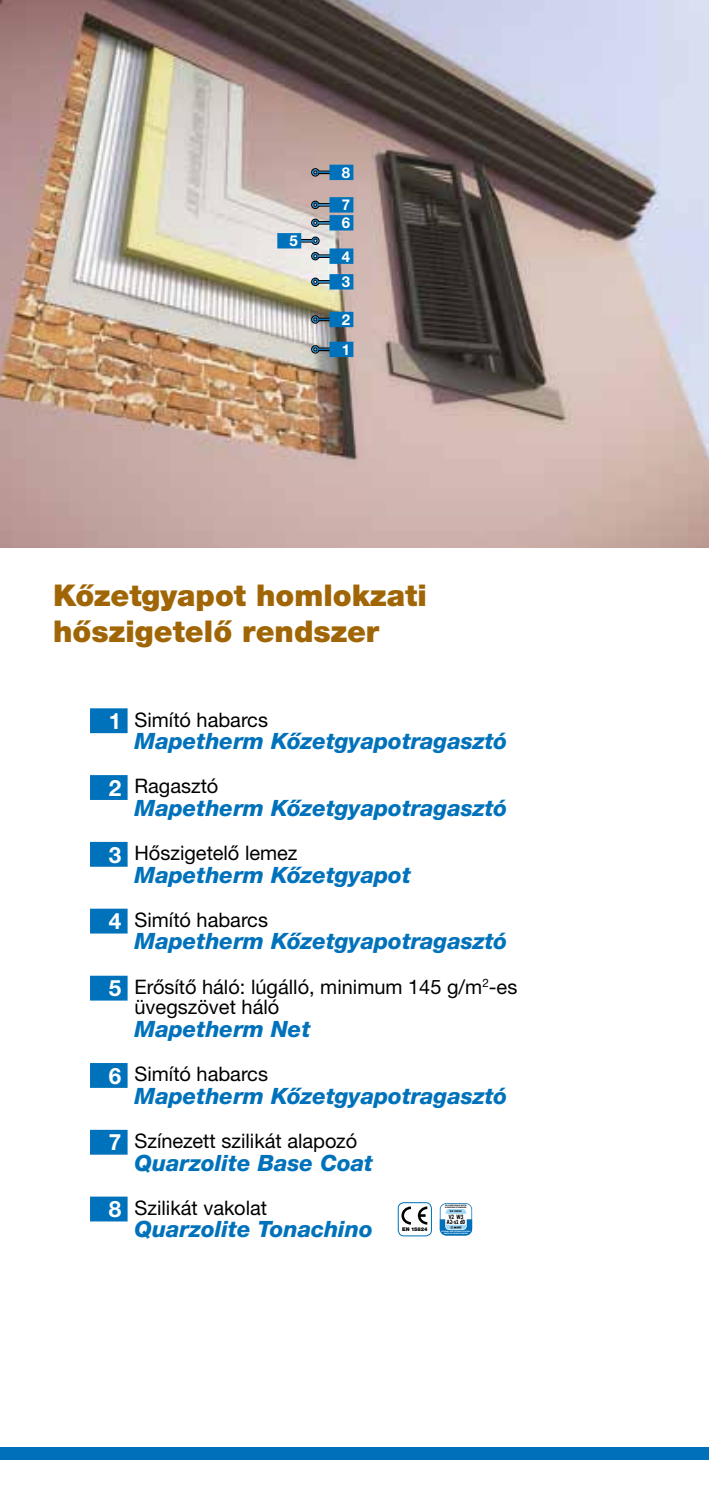
<style>
.page{position:relative;width:709px;height:1489px;background:#fff}
.page>*{position:absolute;margin:0;border:0;box-sizing:border-box;transform-origin:0 0}
.t1{font:900 30px/36px "Helvetica Neue LTW1 G";color:#a06606}
.t2{font:italic 800 22.5px "Helvetica Neue LTW1 G";color:#0072bb}
.t3{font:20px/20.5px "Helvetica Neue LTW1 G";color:#000}
.t4{font:700 15px "Helvetica Neue LTW1 G";color:#fff}
.t5{font:700 5.75px/5.5px "Tahoma";color:#000;text-align:center;scale:.7 1}
.t6{font:900 5px "Helvetica Neue LTW1 G";letter-spacing:-.025em;color:#000}
.s1{font-weight:700;font-size:22.5px;color:#fff}
</style>
<div class="page">
<div style="left:0;top:1446px;width:709px;height:13px;background:#0070ba"></div>
<div style="left:90px;top:708px;width:38px;height:25px;background:#0072bb"></div>
<div style="left:90px;top:775px;width:38px;height:25px;background:#0072bb"></div>
<div style="left:90px;top:841px;width:38px;height:25px;background:#0072bb"></div>
<div style="left:90px;top:908px;width:38px;height:25px;background:#0072bb"></div>
<div style="left:90px;top:975px;width:38px;height:25px;background:#0072bb"></div>
<div style="left:90px;top:1062px;width:38px;height:25px;background:#0072bb"></div>
<div style="left:90px;top:1129px;width:38px;height:25px;background:#0072bb"></div>
<div style="left:90px;top:1196px;width:38px;height:25px;background:#0072bb"></div>
<img style="left:0;top:0;width:709px;height:547px">
<svg style="left:310px;top:342px;width:43px;height:15px"></svg>
<svg style="left:310px;top:312px;width:43px;height:15px"></svg>
<svg style="left:310px;top:274px;width:43px;height:15px"></svg>
<svg style="left:310px;top:165px;width:43px;height:15px"></svg>
<svg style="left:277px;top:197px;width:76px;height:67px"></svg>
<div style="left:398px;top:1202px;width:34px;height:34px;border:1px solid #0072bb;border-radius:6px"></div>
<svg style="left:401px;top:1206px;width:10px;height:18px"></svg>
<svg style="left:418px;top:1206px;width:9px;height:18px"></svg>
<svg style="left:440px;top:1202px;width:32px;height:33px"></svg>
<div style="left:440px;top:1203px;width:31px;height:31px;background:#fff;border-radius:6px"></div>
<div style="left:445px;top:1208px;width:22px;height:21px;background:linear-gradient(to right,#fff,#fff);border-radius:4px"></div>
<svg style="left:445px;top:1208px;width:21px;height:5px"></svg>
<svg style="left:440px;top:1219px;width:32px;height:16px"></svg>
<p class="t4" style="left:342px;top:163px;width:10px">8</p>
<p class="t4" style="left:342px;top:196px;width:10px">7</p>
<p class="t4" style="left:289px;top:231px;width:10px">5</p>
<p class="t4" style="left:342px;top:213px;width:10px">6</p>
<p class="t4" style="left:342px;top:247px;width:10px">4</p>
<p class="t4" style="left:342px;top:272px;width:10px">3</p>
<p class="t4" style="left:342px;top:310px;width:10px">2</p>
<p class="t4" style="left:342px;top:340px;width:10px">1</p>
<h1 class="t1" style="left:53px;top:577px;width:375px">Kőzetgyapot homlokzati hőszigetelő rendszer</h1>
<p class="t3" style="left:109px;top:709px;width:161px"><span class="s1">1</span> Simító habarcs</p>
<p class="t2" style="left:134px;top:727px;width:374px">Mapetherm Kőzetgyapotragasztó</p>
<p class="t3" style="left:109px;top:775px;width:111px"><span class="s1">2</span> Ragasztó</p>
<p class="t2" style="left:134px;top:794px;width:374px">Mapetherm Kőzetgyapotragasztó</p>
<p class="t3" style="left:109px;top:842px;width:190px"><span class="s1">3</span> Hőszigetelő lemez</p>
<p class="t2" style="left:134px;top:861px;width:278px">Mapetherm Kőzetgyapot</p>
<p class="t3" style="left:109px;top:909px;width:161px"><span class="s1">4</span> Simító habarcs</p>
<p class="t2" style="left:134px;top:927px;width:374px">Mapetherm Kőzetgyapotragasztó</p>
<p class="t3" style="left:134px;top:976px;width:384px;text-indent:-26px"><span class="s1">5</span> Erősítő háló: lúgálló, minimum 145 g/m<sup>2</sup>-es üvegszövet háló</p>
<p class="t2" style="left:134px;top:1015px;width:177px">Mapetherm Net</p>
<p class="t3" style="left:109px;top:1063px;width:161px"><span class="s1">6</span> Simító habarcs</p>
<p class="t2" style="left:134px;top:1082px;width:374px">Mapetherm Kőzetgyapotragasztó</p>
<p class="t3" style="left:109px;top:1130px;width:250px"><span class="s1">7</span> Színezett szilikát alapozó</p>
<p class="t2" style="left:134px;top:1148px;width:240px">Quarzolite Base Coat</p>
<p class="t3" style="left:109px;top:1197px;width:160px"><span class="s1">8</span> Szilikát vakolat</p>
<p class="t2" style="left:134px;top:1215px;width:240px">Quarzolite Tonachino</p>
<p class="t5" style="left:447px;top:1213px;width:28px">V2 W3<br>A2-s1 d0</p>
<p class="t6" style="left:402px;top:1225px;width:27px">EN 15824</p>
</div>
